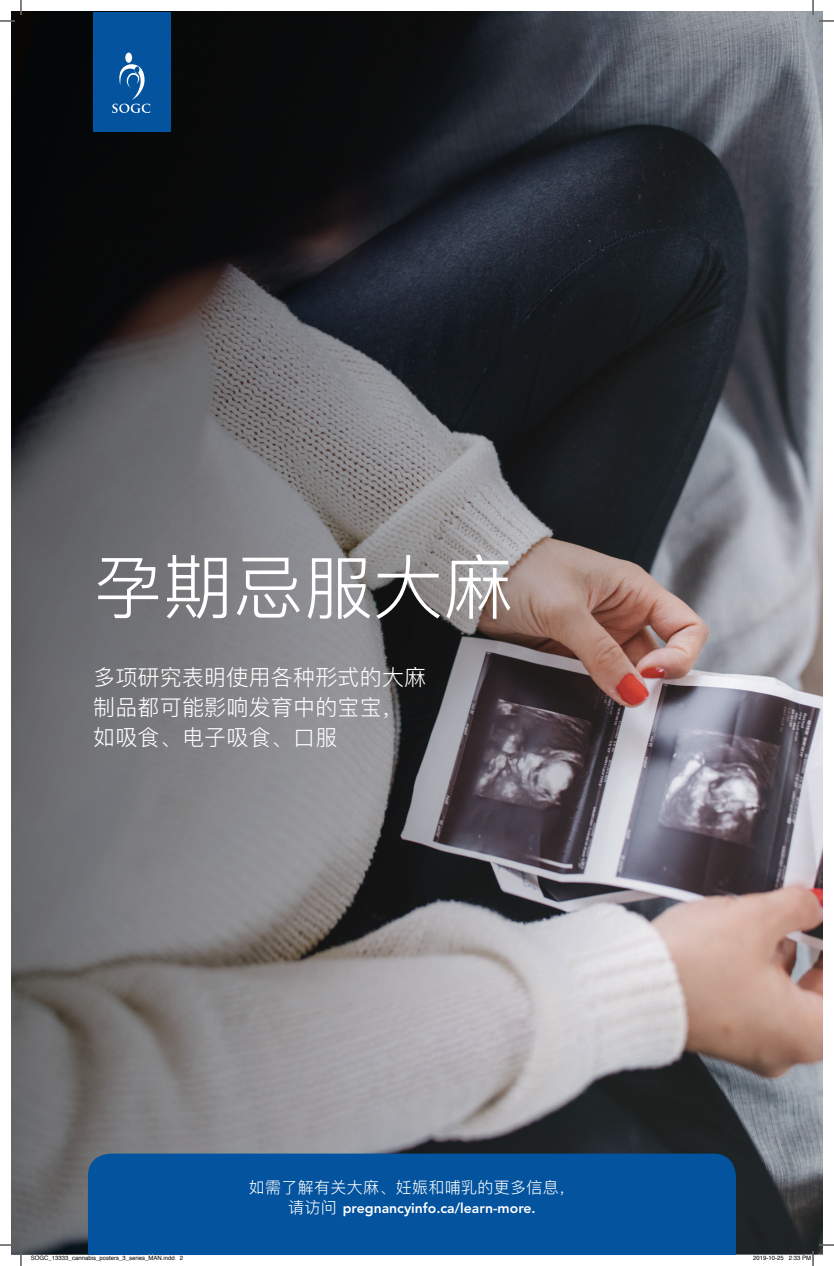
<style>
.page{position:relative;width:834px;height:1266px;background:#fff}
.page>*{position:absolute;margin:0;border:0;box-sizing:border-box;transform-origin:0 0}
.t1{font:300 70px "Ping Fang SC";color:#fff}
.t2{font:300 22px/30px "Ping Fang SC";letter-spacing:.01em;color:#fff}
.t3{font:300 16px "Ping Fang SC";letter-spacing:.02em;color:#fff}
.t4{font:800 14px "Avenir LT Std";color:#fff}
.t5{font:6px "Helvetica";color:#000}
.s1{font-family:"Ping Fang SC";font-weight:300;font-size:16px}
</style>
<div class="page">
<img style="left:12px;top:12px;width:810px;height:1242px">
<div style="left:88px;top:1154px;width:648px;height:100px;background:#03539e"></div>
<div style="left:93px;top:12px;width:77px;height:120px;background:#03539e"></div>
<div style="left:125px;top:53px;width:7px;height:10px;background:#fff;border-radius:50%"></div>
<svg style="left:112px;top:64px;width:38px;height:49px"></svg>
<svg style="left:0;top:0;width:22px;height:22px"></svg>
<svg style="left:0;top:1244px;width:22px;height:22px"></svg>
<svg style="left:812px;top:0;width:22px;height:22px"></svg>
<svg style="left:31px;top:1254px;width:152px;height:1px"></svg>
<svg style="left:753px;top:1244px;width:81px;height:22px"></svg>
<h1 class="t1" style="left:93px;top:544px;width:421px">孕期忌服大麻</h1>
<h2 class="t2" style="left:93px;top:662px;width:335px">多项研究表明使用各种形式的大麻制品都可能影响发育中的宝宝，如吸食、电子吸食、口服</h2>
<h3 class="t3" style="left:249px;top:1178px;width:328px">如需了解有关大麻、妊娠和哺乳的更多信息，</h3>
<h3 class="t4" style="left:288px;top:1200px;width:249px"><span class="s1">请访问</span> pregnancyinfo.ca/learn-more.</h3>
<p class="t5" style="left:31px;top:1253px;width:154px">SOGC_13333_cannabis_posters_3_series_MAN.indd 2</p>
<p class="t5" style="left:753px;top:1253px;width:60px">2019-10-25 2:33 PM</p>
</div>
